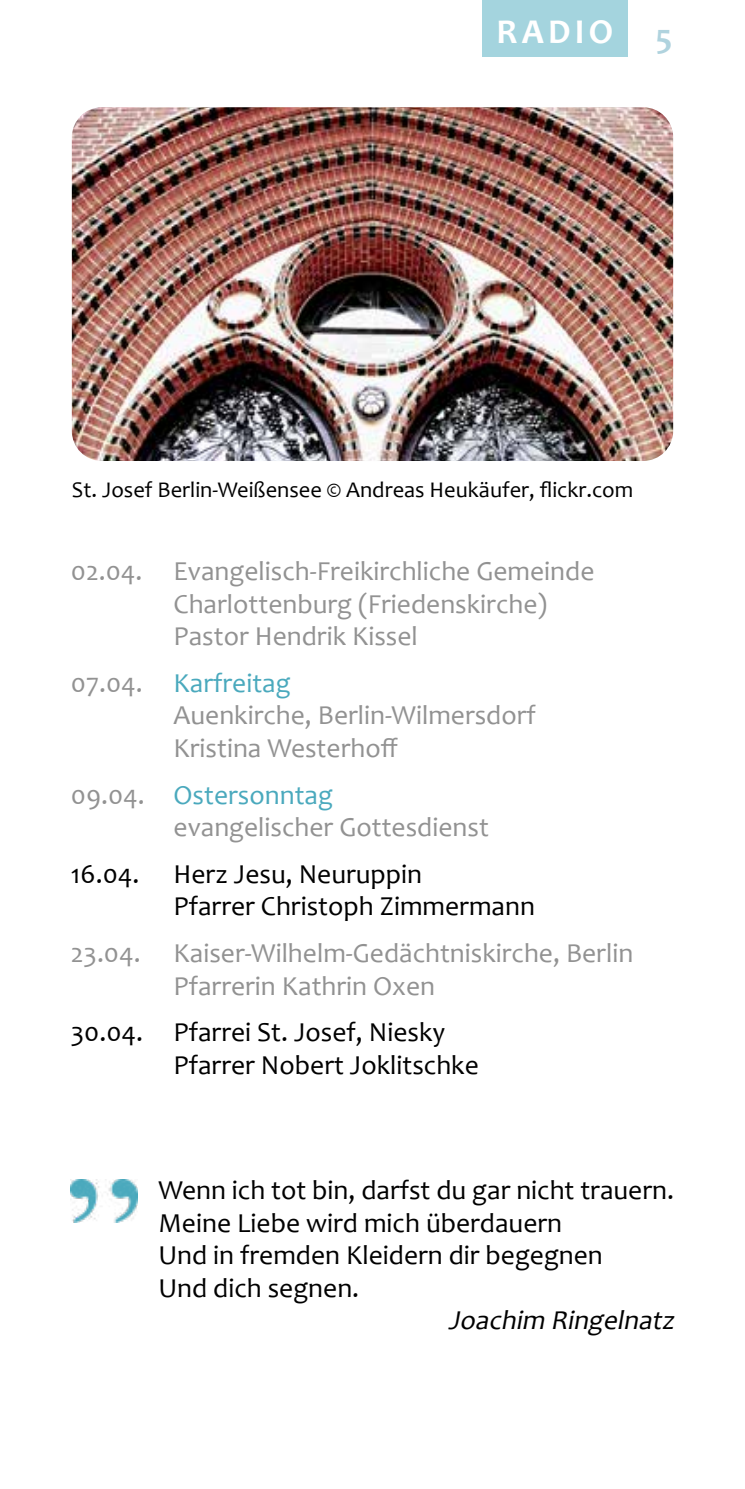
<style>
.page{position:relative;width:745px;height:1489px;background:#fff}
.page>*{position:absolute;margin:0;border:0;box-sizing:border-box;transform-origin:0 0}
.t1{font:700 35px "Candara";letter-spacing:.12em;color:#fff}
.t2{font:700 35px "Candara";color:#b0d3de}
.t3{font:27.5px/32.5px "Candara";color:#929292}
.t4{font:27.5px/32.5px "Candara";color:#000}
.t5{font:italic 27.5px "Candara";color:#000}
.t6{font:22.5px "Candara";color:#000}
.s1{color:#4aa9bd}
</style>
<div class="page">
<div style="left:482px;top:0;width:146px;height:57px;background:#a4d4de"></div>
<img style="left:72px;top:107px;width:600px;height:354px">
<img style="left:71px;top:1179px;width:66px;height:43px">
<p class="t1" style="left:496px;top:11px;width:118px">RADIO</p>
<p class="t2" style="left:655px;top:15px;width:18px">5</p>
<p class="t6" style="left:72px;top:475px;width:562px">St. Josef Berlin-Weißensee © Andreas Heukäufer, flickr.com</p>
<p class="t3" style="left:173px;top:555px;width:422px;text-indent:-102px">02.04. Evangelisch-Freikirchliche Gemeinde<br>Charlottenburg (Friedenskirche)<br>Pastor Hendrik Kissel</p>
<p class="t3" style="left:173px;top:666px;width:363px;text-indent:-102px">07.04. <span class="s1">Karfreitag<br></span>Auenkirche, Berlin-Wilmersdorf<br>Kristina Westerhoff</p>
<p class="t3" style="left:173px;top:778px;width:316px;text-indent:-102px">09.04. <span class="s1">Ostersonntag </span>evangelischer Gottesdienst</p>
<p class="t4" style="left:173px;top:857px;width:362px;text-indent:-102px">16.04. Herz Jesu, Neuruppin<br>Pfarrer Christoph Zimmermann</p>
<p class="t3" style="left:173px;top:936px;width:461px;text-indent:-102px">23.04. Kaiser-Wilhelm-Gedächtniskirche, Berlin<br>Pfarrerin Kathrin Oxen</p>
<p class="t4" style="left:173px;top:1016px;width:306px;text-indent:-102px">30.04. Pfarrei St. Josef, Niesky<br>Pfarrer Nobert Joklitschke</p>
<p class="t4" style="left:158px;top:1174px;width:516px">Wenn ich tot bin, darfst du gar nicht trauern.<br>Meine Liebe wird mich überdauern<br>Und in fremden Kleidern dir begegnen<br>Und dich segnen.</p>
<p class="t5" style="left:448px;top:1303px;width:233px">Joachim Ringelnatz</p>
</div>
